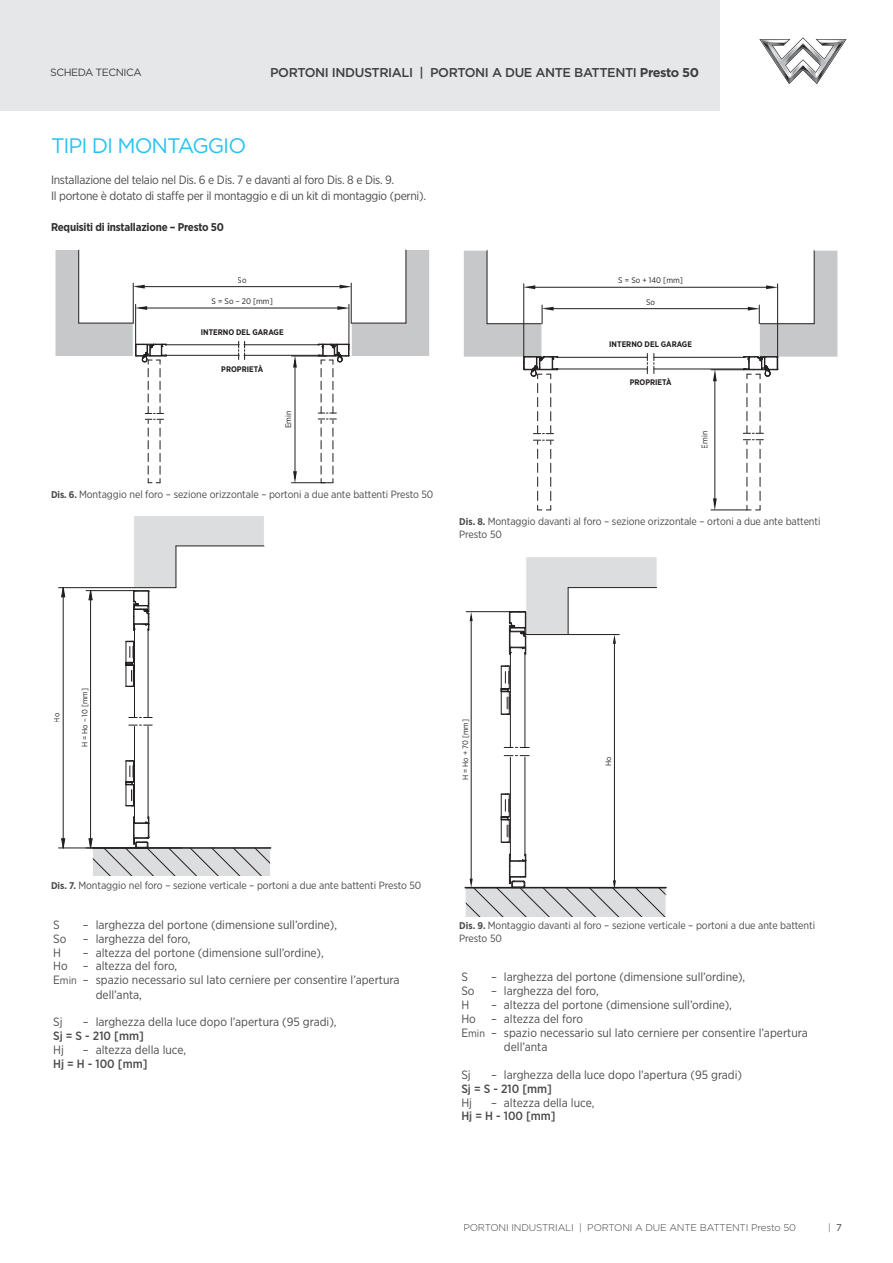
<style>
.page{position:relative;width:893px;height:1263px;background:#fff}
.page>*{position:absolute;margin:0;border:0;box-sizing:border-box;transform-origin:0 0}
.Page_header{font:21px "Gotham";letter-spacing:-.05em;color:#29c3f0}
.t1{font:500 12.75px "Gotham";letter-spacing:-.03em;color:#3e3e3f}
.t2{font:12px/14.4px "Gotham Narrow";color:#4a4b4c}
.t3{font:12px "Gotham Narrow";letter-spacing:-.025em;color:#4a4b4c}
.t4{font:500 12px "Gotham Narrow";color:#4a4b4c}
.Page_Text_3{font:700 11.25px "Gotham Narrow";letter-spacing:-.015em;color:#312f30}
.t5{font:10.5px/12.8px "Gotham Narrow";letter-spacing:-.01em;color:#4a4b4c}
.t6{font:10.5px "Gotham";letter-spacing:-.045em;color:#3e3e3f}
.t7{font:300 9.75px "Gotham";letter-spacing:-.015em;color:#3e3e3f}
.t8{font:700 8.1px "Gotham Narrow";color:#231f20}
.t9{font:8.1px "Gotham Narrow";color:#231f20}
.t10{font:7.8px "Gotham Narrow";color:#231f20}
.s1{font-weight:700}
.s2{font-weight:700;font-size:9.75px}
.s3{font-size:12px}
.s4{font-weight:400}
</style>
<div class="page">
<div style="left:0;top:0;width:721px;height:111px;background:#e6e7e9"></div>
<svg style="left:759px;top:37px;width:88px;height:47px"></svg>
<svg style="left:293px;top:357px;width:4px;height:10px"></svg>
<svg style="left:293px;top:471px;width:4px;height:11px"></svg>
<hr style="left:165px;top:344px;width:74px;height:1px;background:#231f20">
<hr style="left:162px;top:355px;width:77px;height:1px;background:#231f20">
<hr style="left:244px;top:344px;width:75px;height:1px;background:#231f20">
<hr style="left:244px;top:355px;width:78px;height:1px;background:#231f20">
<hr style="left:139px;top:308px;width:206px;height:1px;background:#231f20">
<hr style="left:139px;top:286px;width:207px;height:1px;background:#231f20">
<svg style="left:55px;top:249px;width:112px;height:234px"></svg>
<svg style="left:318px;top:249px;width:112px;height:234px"></svg>
<svg style="left:238px;top:341px;width:7px;height:18px"></svg>
<hr style="left:291px;top:356px;width:36px;height:1px;background:#231f20">
<hr style="left:291px;top:482px;width:38px;height:1px;background:#231f20">
<hr style="left:295px;top:360px;width:1px;height:118px;background:#231f20">
<hr style="left:148px;top:726px;width:1px;height:92px;background:#231f20">
<hr style="left:134px;top:726px;width:1px;height:91px;background:#231f20">
<svg style="left:126px;top:760px;width:8px;height:46px"></svg>
<hr style="left:148px;top:629px;width:1px;height:88px;background:#231f20">
<hr style="left:134px;top:630px;width:1px;height:87px;background:#231f20">
<svg style="left:133px;top:516px;width:131px;height:115px"></svg>
<svg style="left:126px;top:641px;width:8px;height:46px"></svg>
<hr style="left:59px;top:587px;width:117px;height:1px;background:#231f20">
<hr style="left:59px;top:848px;width:122px;height:1px;background:#231f20">
<svg style="left:61px;top:587px;width:4px;height:11px"></svg>
<svg style="left:61px;top:838px;width:4px;height:10px"></svg>
<hr style="left:63px;top:588px;width:1px;height:260px;background:#231f20">
<hr style="left:86px;top:590px;width:48px;height:1px;background:#231f20">
<svg style="left:88px;top:590px;width:5px;height:10px"></svg>
<svg style="left:88px;top:816px;width:183px;height:60px"></svg>
<hr style="left:90px;top:591px;width:1px;height:257px;background:#231f20">
<svg style="left:129px;top:717px;width:23px;height:1px"></svg>
<svg style="left:129px;top:725px;width:23px;height:1px"></svg>
<hr style="left:556px;top:357px;width:91px;height:1px;background:#231f20">
<hr style="left:553px;top:369px;width:94px;height:1px;background:#231f20">
<svg style="left:647px;top:353px;width:1px;height:20px"></svg>
<svg style="left:654px;top:353px;width:1px;height:20px"></svg>
<svg style="left:463px;top:250px;width:95px;height:184px"></svg>
<svg style="left:533px;top:440px;width:20px;height:71px"></svg>
<svg style="left:713px;top:498px;width:4px;height:12px"></svg>
<svg style="left:713px;top:370px;width:4px;height:11px"></svg>
<hr style="left:654px;top:357px;width:91px;height:1px;background:#231f20">
<hr style="left:654px;top:369px;width:94px;height:1px;background:#231f20">
<hr style="left:549px;top:308px;width:203px;height:1px;background:#231f20">
<hr style="left:531px;top:287px;width:239px;height:1px;background:#231f20">
<svg style="left:743px;top:250px;width:95px;height:261px"></svg>
<hr style="left:711px;top:369px;width:33px;height:1px;background:#231f20">
<hr style="left:711px;top:510px;width:36px;height:1px;background:#231f20">
<hr style="left:715px;top:375px;width:1px;height:129px;background:#231f20">
<svg style="left:470px;top:612px;width:3px;height:9px"></svg>
<hr style="left:525px;top:652px;width:1px;height:95px;background:#231f20">
<hr style="left:510px;top:654px;width:1px;height:93px;background:#231f20">
<svg style="left:509px;top:557px;width:148px;height:98px"></svg>
<svg style="left:501px;top:666px;width:9px;height:49px"></svg>
<hr style="left:525px;top:757px;width:1px;height:99px;background:#231f20">
<hr style="left:510px;top:757px;width:1px;height:98px;background:#231f20">
<svg style="left:501px;top:794px;width:9px;height:49px"></svg>
<svg style="left:465px;top:854px;width:202px;height:62px"></svg>
<svg style="left:504px;top:747px;width:25px;height:1px"></svg>
<svg style="left:504px;top:755px;width:25px;height:1px"></svg>
<hr style="left:526px;top:634px;width:93px;height:1px;background:#231f20">
<hr style="left:566px;top:887px;width:53px;height:1px;background:#231f20">
<hr style="left:614px;top:639px;width:1px;height:244px;background:#231f20">
<hr style="left:466px;top:611px;width:59px;height:1px;background:#231f20">
<hr style="left:466px;top:887px;width:52px;height:1px;background:#231f20">
<hr style="left:471px;top:617px;width:1px;height:266px;background:#231f20">
<p class="t6" style="left:50px;top:66px;width:93px">SCHEDA TECNICA</p>
<p class="t1" style="left:270px;top:65px;width:430px">PORTONI INDUSTRIALI | PORTONI A DUE ANTE BATTENTI <span class="s1">Presto 50</span></p>
<p class="Page_header" style="left:51px;top:132px;width:197px">TIPI DI MONTAGGIO</p>
<p class="t3" style="left:51px;top:172px;width:345px">Installazione del telaio nel Dis. 6 e Dis. 7 e davanti al foro Dis. 8 e Dis. 9.</p>
<p class="t3" style="left:51px;top:188px;width:376px">Il portone è dotato di staffe per il montaggio e di un kit di montaggio (perni).</p>
<p class="Page_Text_3" style="left:51px;top:220px;width:174px">Requisiti di installazione – Presto 50</p>
<p class="t9" style="left:238px;top:275px;width:10px">So</p>
<p class="t9" style="left:212px;top:296px;width:63px">S = So – 20 [mm]</p>
<p class="t8" style="left:201px;top:327px;width:84px">INTERNO DEL GARAGE</p>
<p class="t8" style="left:221px;top:364px;width:43px">PROPRIETÀ</p>
<p class="t9" style="left:283px;top:428px;width:19px;rotate:-90deg">Emin</p>
<p class="t5" style="left:51px;top:488px;width:384px"><span class="s2">Dis. 6.</span> Montaggio nel foro – sezione orizzontale – portoni a due ante battenti Presto 50</p>
<p class="t9" style="left:618px;top:275px;width:66px">S = So + 140 [mm]</p>
<p class="t9" style="left:646px;top:297px;width:10px">So</p>
<p class="t8" style="left:609px;top:339px;width:84px">INTERNO DEL GARAGE</p>
<p class="t8" style="left:630px;top:377px;width:43px">PROPRIETÀ</p>
<p class="t9" style="left:699px;top:449px;width:19px;rotate:-90deg">Emin</p>
<p class="t5" style="left:459px;top:515px;width:363px"><span class="s2">Dis. 8.</span> Montaggio davanti al foro – sezione orizzontale – ortoni a due ante battenti<br>Presto 50</p>
<p class="t10" style="left:52px;top:722px;width:11px;rotate:-90deg">Ho</p>
<p class="t10" style="left:80px;top:747px;width:61px;rotate:-90deg">H = Ho – 10 [mm]</p>
<p class="t10" style="left:460px;top:780px;width:62px;rotate:-90deg">H = Ho + 70 [mm]</p>
<p class="t10" style="left:604px;top:766px;width:11px;rotate:-90deg">Ho</p>
<p class="t5" style="left:51px;top:879px;width:372px"><span class="s2">Dis. 7.</span> Montaggio nel foro – sezione verticale – portoni a due ante battenti Presto 50</p>
<p class="t2" style="left:53px;top:917px;width:8px">S</p>
<p class="t2" style="left:83px;top:917px;width:7px">–</p>
<p class="t2" style="left:96px;top:917px;width:243px">larghezza del portone (dimensione sull’ordine),</p>
<p class="t2" style="left:53px;top:931px;width:15px">So</p>
<p class="t2" style="left:83px;top:931px;width:7px">–</p>
<p class="t2" style="left:96px;top:931px;width:96px">larghezza del foro,</p>
<p class="t2" style="left:53px;top:945px;width:9px">H</p>
<p class="t2" style="left:83px;top:945px;width:7px">–</p>
<p class="t2" style="left:96px;top:945px;width:230px">altezza del portone (dimensione sull’ordine),</p>
<p class="t2" style="left:53px;top:959px;width:16px">Ho</p>
<p class="t2" style="left:83px;top:959px;width:7px">–</p>
<p class="t2" style="left:96px;top:959px;width:83px">altezza del foro,</p>
<p class="t5" style="left:53px;top:974px;width:25px"><span class="s3">E</span>min</p>
<p class="t2" style="left:83px;top:972px;width:7px">–</p>
<p class="t2" style="left:96px;top:972px;width:305px">spazio necessario sul lato cerniere per consentire l’apertura dell’anta,</p>
<p class="t2" style="left:53px;top:1015px;width:11px">Sj</p>
<p class="t2" style="left:83px;top:1015px;width:7px">–</p>
<p class="t2" style="left:96px;top:1015px;width:242px">larghezza della luce dopo l’apertura (95 gradi),</p>
<p class="t4" style="left:53px;top:1028px;width:92px">Sj = S - 210 [mm]</p>
<p class="t2" style="left:53px;top:1042px;width:12px">Hj</p>
<p class="t2" style="left:83px;top:1042px;width:7px">–</p>
<p class="t2" style="left:96px;top:1042px;width:92px">altezza della luce,</p>
<p class="t4" style="left:53px;top:1056px;width:96px">Hj = H - 100 [mm]</p>
<p class="t5" style="left:459px;top:919px;width:357px"><span class="s2">Dis. 9.</span> Montaggio davanti al foro – sezione verticale – portoni a due ante battenti<br>Presto 50</p>
<p class="t2" style="left:461px;top:969px;width:8px">S</p>
<p class="t2" style="left:491px;top:969px;width:7px">–</p>
<p class="t2" style="left:504px;top:969px;width:243px">larghezza del portone (dimensione sull’ordine),</p>
<p class="t2" style="left:461px;top:983px;width:15px">So</p>
<p class="t2" style="left:491px;top:983px;width:7px">–</p>
<p class="t2" style="left:504px;top:983px;width:96px">larghezza del foro,</p>
<p class="t2" style="left:461px;top:997px;width:9px">H</p>
<p class="t2" style="left:491px;top:997px;width:7px">–</p>
<p class="t2" style="left:504px;top:997px;width:230px">altezza del portone (dimensione sull’ordine),</p>
<p class="t2" style="left:461px;top:1011px;width:16px">Ho</p>
<p class="t2" style="left:491px;top:1011px;width:7px">–</p>
<p class="t2" style="left:504px;top:1011px;width:81px">altezza del foro</p>
<p class="t5" style="left:461px;top:1026px;width:25px"><span class="s3">E</span>min</p>
<p class="t2" style="left:491px;top:1025px;width:7px">–</p>
<p class="t2" style="left:504px;top:1025px;width:305px">spazio necessario sul lato cerniere per consentire l’apertura dell’anta</p>
<p class="t2" style="left:461px;top:1067px;width:11px">Sj</p>
<p class="t2" style="left:491px;top:1067px;width:7px">–</p>
<p class="t2" style="left:504px;top:1067px;width:240px">larghezza della luce dopo l’apertura (95 gradi)</p>
<p class="t4" style="left:461px;top:1081px;width:92px">Sj = S - 210 [mm]</p>
<p class="t2" style="left:461px;top:1095px;width:12px">Hj</p>
<p class="t2" style="left:491px;top:1095px;width:7px">–</p>
<p class="t2" style="left:504px;top:1095px;width:92px">altezza della luce,</p>
<p class="t4" style="left:461px;top:1108px;width:96px">Hj = H - 100 [mm]</p>
<p class="t7" style="left:463px;top:1221px;width:334px">PORTONI INDUSTRIALI | PORTONI A DUE ANTE BATTENTI Presto 50</p>
<p class="t7" style="left:828px;top:1221px;width:15px">| <span class="s4">7</span></p>
</div>
